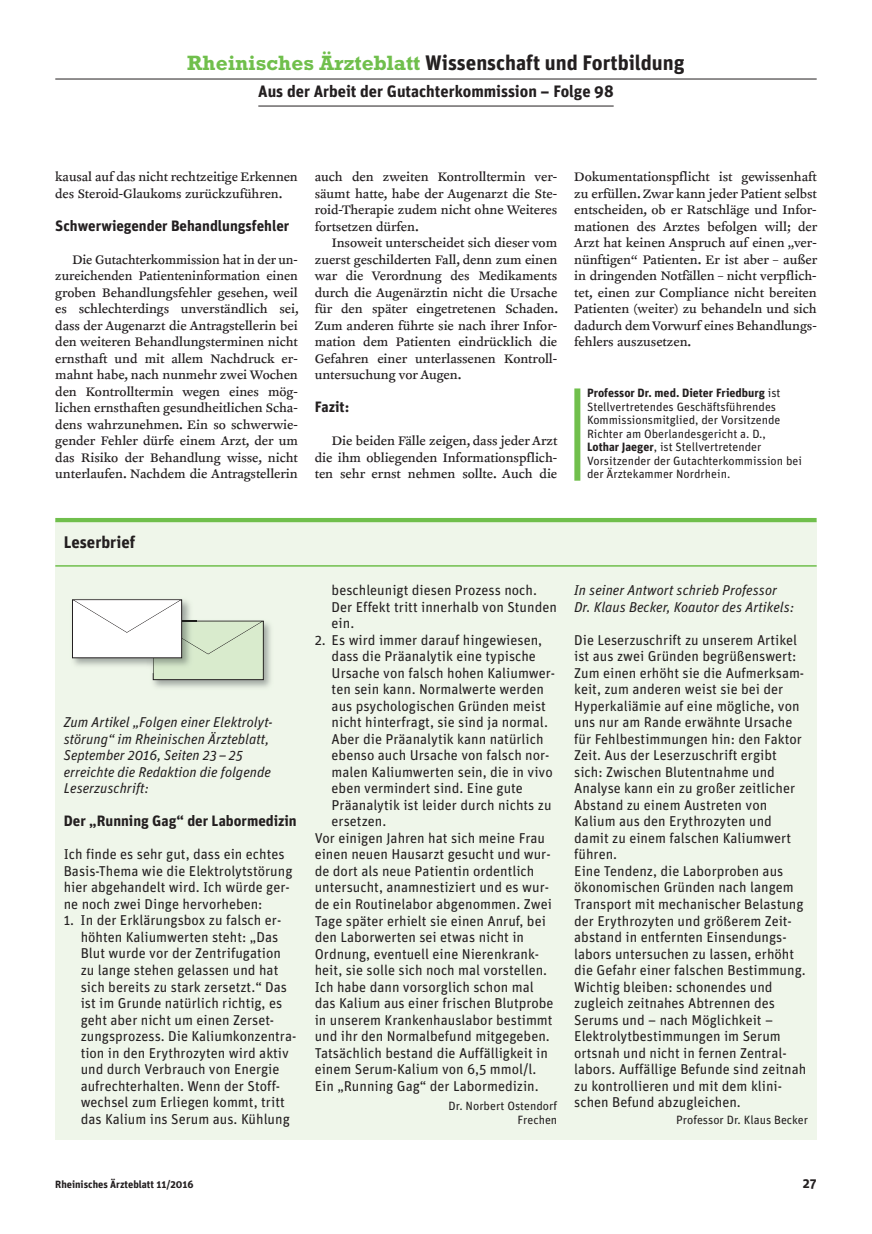
<style>
.page{position:relative;width:872px;height:1234px;background:#fff}
.page>*{position:absolute;margin:0;border:0;box-sizing:border-box;transform-origin:0 0}
.t1{font:700 21px "Unit";color:#231f20}
.t2{font:700 16.8px "Unit";color:#231f20}
.t3{font:700 16.5px "Unit";color:#231f20}
.t4{font:700 15px "Unit";color:#231f20}
.t5{font:14.25px/16.5px "Unit";color:#231f20}
.t6{font:14.25px/16.5px "Clifford Nine Roman";color:#231f20;text-align:justify}
.t7{font:italic 14.25px/16.5px "Unit";color:#231f20}
.t8{font:700 13.5px "Unit";color:#231f20}
.t9{font:12px/13.5px "Unit";color:#231f20}
.t10{font:700 10.5px "Unit";color:#231f20}
.s1{font-family:"Rockwell";color:#70bf4c}
.s2{font-weight:700}
</style>
<div class="page">
<hr style="left:55px;top:79px;width:761px;height:1px;background:#231f20">
<hr style="left:258px;top:106px;width:355px;height:1px;background:#231f20">
<div style="left:55px;top:521px;width:761px;height:617px;background:#eff6ea"></div>
<img style="left:152px;top:620px;width:119px;height:68px">
<div style="left:153px;top:621px;width:110px;height:58px;background:#d9ebcd"></div>
<hr style="left:55px;top:565px;width:761px;height:1px;background:#70bf4c">
<img style="left:153px;top:654px;width:39px;height:19px">
<div style="left:72px;top:599px;width:110px;height:58px;background:#fff"></div>
<svg style="left:72px;top:599px;width:191px;height:55px"></svg>
<hr style="left:55px;top:518px;width:761px;height:4px;background:#70bf4c">
<div style="left:574px;top:388px;width:6px;height:92px;background:#70bf4c"></div>
<h1 class="t1" style="left:187px;top:55px;width:499px"><span class="s1">Rheinisches Ärzteblatt</span> Wissenschaft und Fortbildung</h1>
<p class="t3" style="left:258px;top:85px;width:357px">Aus der Arbeit der Gutachterkommission – Folge 98</p>
<p class="t6" style="left:55px;top:169px;width:244px">kausal auf das nicht rechtzeitige Erkennen des Steroid-Glaukoms zurückzuführen.</p>
<p class="t4" style="left:55px;top:219px;width:235px">Schwerwiegender Behandlungsfehler</p>
<p class="t6" style="left:55px;top:252px;width:245px;text-indent:17px">Die Gutachterkommission hat in der un&shy;zureichenden Patienteninformation einen groben Behandlungsfehler gesehen, weil es schlechterdings unverständlich sei, dass der Augenarzt die Antragstellerin bei den weiteren Behandlungsterminen nicht ernsthaft und mit allem Nachdruck er&shy;mahnt habe, nach nunmehr zwei Wochen den Kontrolltermin wegen eines mög&shy;lichen ernsthaften gesundheitlichen Scha&shy;dens wahrzunehmen. Ein so schwerwie&shy;gender Fehler dürfe einem Arzt, der um das Risiko der Behandlung wisse, nicht unterlaufen. Nachdem die Antragstellerin</p>
<p class="t6" style="left:315px;top:169px;width:244px">auch den zweiten Kontrolltermin ver&shy;säumt hatte, habe der Augenarzt die Ste&shy;roid-Therapie zudem nicht ohne Weiteres fortsetzen dürfen.</p>
<p class="t6" style="left:315px;top:235px;width:245px;text-indent:17px">Insoweit unterscheidet sich dieser vom zuerst geschilderten Fall, denn zum einen war die Verordnung des Medikaments durch die Augenärztin nicht die Ursache für den später eingetretenen Schaden.<br>Zum anderen führte sie nach ihrer Infor&shy;mation dem Patienten eindrücklich die Gefahren einer unterlassenen Kontroll&shy;untersuchung vor Augen.</p>
<p class="t4" style="left:315px;top:401px;width:36px">Fazit:</p>
<p class="t6" style="left:315px;top:433px;width:244px;text-indent:17px">Die beiden Fälle zeigen, dass jeder Arzt die ihm obliegenden Informationspflich&shy;ten sehr ernst nehmen sollte. Auch die</p>
<p class="t6" style="left:574px;top:169px;width:244px">Dokumentationspflicht ist gewissenhaft zu erfüllen. Zwar kann jeder Patient selbst entscheiden, ob er Ratschläge und Infor&shy;mationen des Arztes befolgen will; der Arzt hat keinen Anspruch auf einen „ver&shy;nünftigen“ Patienten. Er ist aber – außer in dringenden Notfällen – nicht verpflich&shy;tet, einen zur Compliance nicht bereiten Patienten (weiter) zu behandeln und sich dadurch dem Vorwurf eines Behandlungs&shy;fehlers auszusetzen.</p>
<p class="t9" style="left:587px;top:387px;width:216px"><span class="s2">Professor Dr. med. Dieter Friedburg</span> ist Stellvertretendes Geschäftsführendes Kommissionsmitglied, der Vorsitzende Richter am Oberlandesgericht a. D.,<br><span class="s2">Lothar Jaeger</span>, ist Stellvertretender Vorsitzender der Gutachterkommission bei der Ärztekammer Nordrhein.</p>
<p class="t2" style="left:64px;top:535px;width:73px">Leserbrief</p>
<p class="t7" style="left:64px;top:715px;width:210px">Zum Artikel „Folgen einer Elektrolyt&shy;störung“ im Rheinischen Ärzteblatt,<br>September 2016, Seiten 23 – 25 erreichte die Redaktion die folgende<br>Leserzuschrift:</p>
<p class="t4" style="left:64px;top:815px;width:234px">Der „Running Gag“ der Labormedizin</p>
<p class="t5" style="left:64px;top:847px;width:230px">Ich finde es sehr gut, dass ein echtes Basis-Thema wie die Elektrolytstörung hier abgehandelt wird. Ich würde ger&shy;ne noch zwei Dinge hervorheben:</p>
<p class="t5" style="left:81px;top:913px;width:217px;text-indent:-17px">1. In der Erklärungsbox zu falsch er&shy;höhten Kaliumwerten steht: „Das Blut wurde vor der Zentrifugation zu lange stehen gelassen und hat sich bereits zu stark zersetzt.“ Das ist im Grunde natürlich richtig, es geht aber nicht um einen Zerset&shy;zungsprozess. Die Kaliumkonzentra&shy;tion in den Erythrozyten wird aktiv und durch Verbrauch von Energie aufrechterhalten. Wenn der Stoff&shy;wechsel zum Erliegen kommt, tritt das Kalium ins Serum aus. Kühlung</p>
<p class="t5" style="left:332px;top:583px;width:227px">beschleunigt diesen Prozess noch.<br>Der Effekt tritt innerhalb von Stunden ein.</p>
<p class="t5" style="left:315px;top:632px;width:229px">2. Es wird immer darauf hingewiesen,</p>
<p class="t5" style="left:332px;top:649px;width:206px">dass die Präanalytik eine typische</p>
<p class="t5" style="left:332px;top:665px;width:225px">Ursache von falsch hohen Kaliumwer-</p>
<p class="t5" style="left:332px;top:682px;width:214px">ten sein kann. Normalwerte werden</p>
<p class="t5" style="left:332px;top:698px;width:216px">aus psychologischen Gründen meist</p>
<p class="t5" style="left:332px;top:715px;width:218px">nicht hinterfragt, sie sind ja normal.</p>
<p class="t5" style="left:332px;top:731px;width:213px">Aber die Präanalytik kann natürlich</p>
<p class="t5" style="left:332px;top:748px;width:219px">ebenso auch Ursache von falsch nor-</p>
<p class="t5" style="left:332px;top:764px;width:222px">malen Kaliumwerten sein, die in vivo</p>
<p class="t5" style="left:332px;top:781px;width:193px">eben vermindert sind. Eine gute</p>
<p class="t5" style="left:332px;top:797px;width:221px">Präanalytik ist leider durch nichts zu</p>
<p class="t5" style="left:332px;top:814px;width:56px">ersetzen.</p>
<p class="t5" style="left:315px;top:830px;width:232px">Vor einigen Jahren hat sich meine Frau</p>
<p class="t5" style="left:315px;top:847px;width:237px">einen neuen Hausarzt gesucht und wur-</p>
<p class="t5" style="left:315px;top:863px;width:221px">de dort als neue Patientin ordentlich</p>
<p class="t5" style="left:315px;top:880px;width:236px">untersucht, anamnestiziert und es wur-</p>
<p class="t5" style="left:315px;top:896px;width:239px">de ein Routinelabor abgenommen. Zwei</p>
<p class="t5" style="left:315px;top:913px;width:233px">Tage später erhielt sie einen Anruf, bei</p>
<p class="t5" style="left:315px;top:929px;width:211px">den Laborwerten sei etwas nicht in</p>
<p class="t5" style="left:315px;top:946px;width:226px">Ordnung, eventuell eine Nierenkrank-</p>
<p class="t5" style="left:315px;top:962px;width:234px">heit, sie solle sich noch mal vorstellen.</p>
<p class="t5" style="left:315px;top:979px;width:220px">Ich habe dann vorsorglich schon mal</p>
<p class="t5" style="left:315px;top:995px;width:240px">das Kalium aus einer frischen Blutprobe</p>
<p class="t5" style="left:315px;top:1012px;width:239px">in unserem Krankenhauslabor bestimmt</p>
<p class="t5" style="left:315px;top:1028px;width:236px">und ihr den Normalbefund mitgegeben.</p>
<p class="t5" style="left:315px;top:1045px;width:235px">Tatsächlich bestand die Auffälligkeit in</p>
<p class="t5" style="left:315px;top:1061px;width:223px">einem Serum-Kalium von 6,5 mmol/l.</p>
<p class="t5" style="left:315px;top:1078px;width:225px">Ein „Running Gag“ der Labormedizin.</p>
<p class="t9" style="left:448px;top:1100px;width:110px;text-align:right">Dr. Norbert Ostendorf<br>Frechen</p>
<p class="t7" style="left:574px;top:583px;width:221px">In seiner Antwort schrieb Professor<br>Dr. Klaus Becker, Koautor des Artikels:</p>
<p class="t5" style="left:574px;top:632px;width:234px">Die Leserzuschrift zu unserem Artikel ist aus zwei Gründen begrüßenswert:<br>Zum einen erhöht sie die Aufmerksam&shy;keit, zum anderen weist sie bei der Hyperkaliämie auf eine mögliche, von uns nur am Rande erwähnte Ursache für Fehlbestimmungen hin: den Faktor Zeit. Aus der Leserzuschrift ergibt sich: Zwischen Blutentnahme und Analyse kann ein zu großer zeitlicher Abstand zu einem Austreten von Kalium aus den Erythrozyten und damit zu einem falschen Kaliumwert führen.<br>Eine Tendenz, die Laborproben aus ökonomischen Gründen nach langem Transport mit mechanischer Belastung der Erythrozyten und größerem Zeit&shy;abstand in entfernten Einsendungs&shy;labors untersuchen zu lassen, erhöht die Gefahr einer falschen Bestimmung.<br>Wichtig bleiben: schonendes und zugleich zeitnahes Abtrennen des Serums und – nach Möglichkeit – Elektrolytbestimmungen im Serum ortsnah und nicht in fernen Zentral&shy;labors. Auffällige Befunde sind zeitnah zu kontrollieren und mit dem klini&shy;schen Befund abzugleichen.</p>
<p class="t9" style="left:676px;top:1113px;width:133px">Professor Dr. Klaus Becker</p>
<p class="t10" style="left:55px;top:1180px;width:140px">Rheinisches Ärzteblatt 11/2016</p>
<p class="t8" style="left:803px;top:1177px;width:15px">27</p>
</div>
